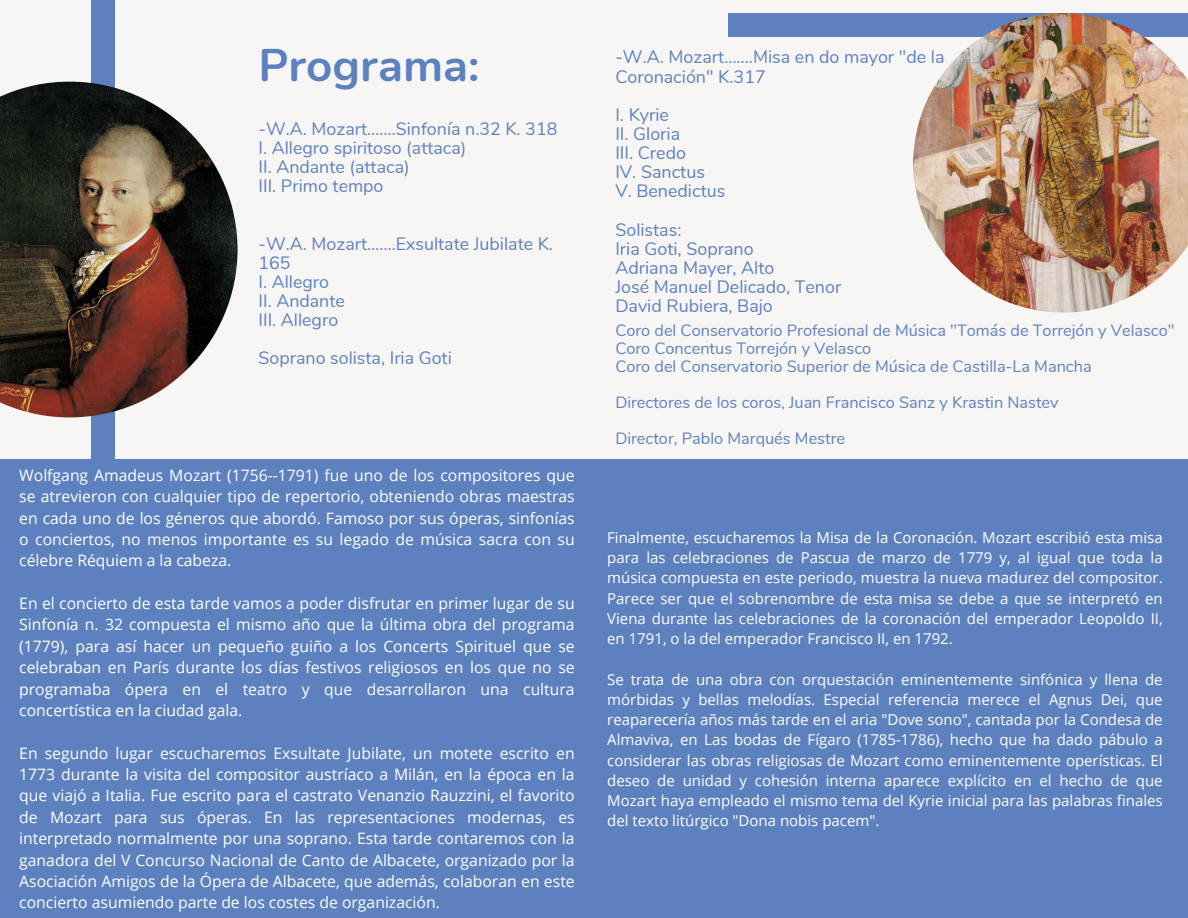
<style>
.page{position:relative;width:1188px;height:918px;background:#f7f6f4}
.page>*{position:absolute;margin:0;border:0;box-sizing:border-box;transform-origin:0 0}
.t1{font:700 45.75px "Nunito";color:#5d81bf}
.t2{font:17.85px/19.2px "Nunito";color:#5d81bf}
.t3{font:16.35px/18px "Nunito";color:#5d81bf}
.t4{font:15.75px/21.3px "Open Sans";color:#fff;text-align:justify}
.t5{font:15px/20.2px "Open Sans";color:#fff;text-align:justify}
</style>
<div class="page">
<div style="left:92px;top:0;width:23px;height:596px;background:#5d81bf"></div>
<div style="left:728px;top:13px;width:460px;height:23px;background:#5d81bf"></div>
<div style="left:0;top:459px;width:594px;height:459px;background:#5d81bf"></div>
<img style="left:0;top:82px;width:237px;height:335px">
<img style="left:913px;top:13px;width:275px;height:300px">
<div style="left:594px;top:459px;width:594px;height:459px;background:#5d81bf"></div>
<p class="t1" style="left:259px;top:35px;width:222px">Programa:</p>
<p class="t2" style="left:259px;top:119px;width:300px">-W.A. Mozart…….Sinfonía n.32 K. 318<br>I. Allegro spiritoso (attaca)<br>II. Andante (attaca)<br>III. Primo tempo</p>
<p class="t2" style="left:259px;top:234px;width:296px">-W.A. Mozart…….Exsultate Jubilate K.<br>165<br>I. Allegro<br>II. Andante<br>III. Allegro</p>
<p class="t2" style="left:259px;top:349px;width:195px">Soprano solista, Iria Goti</p>
<p class="t4" style="left:19px;top:464px;width:557px">Wolfgang Amadeus Mozart (1756--1791) fue uno de los compositores que se atrevieron con cualquier tipo de repertorio, obteniendo obras maestras en cada uno de los géneros que abordó. Famoso por sus óperas, sinfonías o conciertos, no menos importante es su legado de música sacra con su célebre Réquiem a la cabeza.</p>
<h3 class="t4" style="left:19px;top:592px;width:557px">En el concierto de esta tarde vamos a poder disfrutar en primer lugar de su Sinfonía n. 32 compuesta el mismo año que la última obra del programa (1779), para así hacer un pequeño guiño a los Concerts Spirituel que se celebraban en París durante los días festivos religiosos en los que no se programaba ópera en el teatro y que desarrollaron una cultura concertística en la ciudad gala.</h3>
<h3 class="t4" style="left:19px;top:742px;width:557px">En segundo lugar escucharemos Exsultate Jubilate, un motete escrito en 1773 durante la visita del compositor austríaco a Milán, en la época en la que viajó a Italia. Fue escrito para el castrato Venanzio Rauzzini, el favorito de Mozart para sus óperas. En las representaciones modernas, es interpretado normalmente por una soprano. Esta tarde contaremos con la ganadora del V Concurso Nacional de Canto de Albacete, organizado por la Asociación Amigos de la Ópera de Albacete, que además, colaboran en este concierto asumiendo parte de los costes de organización.</h3>
<h3 class="t2" style="left:615px;top:48px;width:331px">-W.A. Mozart…….Misa en do mayor "de la<br>Coronación" K.317</h3>
<h3 class="t2" style="left:615px;top:105px;width:112px">I. Kyrie<br>II. Gloria<br>III. Credo<br>IV. Sanctus<br>V. Benedictus</h3>
<h1 class="t2" style="left:615px;top:220px;width:227px">Solistas:<br>Iria Goti, Soprano<br>Adriana Mayer, Alto<br>José Manuel Delicado, Tenor<br>David Rubiera, Bajo</h1>
<h3 class="t3" style="left:615px;top:321px;width:561px">Coro del Conservatorio Profesional de Música "Tomás de Torrejón y Velasco"<br>Coro Concentus Torrejón y Velasco<br>Coro del Conservatorio Superior de Música de Castilla-La Mancha</h3>
<h3 class="t3" style="left:615px;top:393px;width:445px">Directores de los coros, Juan Francisco Sanz y Krastin Nastev</h3>
<h3 class="t3" style="left:615px;top:429px;width:231px">Director, Pablo Marqués Mestre</h3>
<h3 class="t5" style="left:607px;top:527px;width:557px">Finalmente, escucharemos la Misa de la Coronación. Mozart escribió esta misa para las celebraciones de Pascua de marzo de 1779 y, al igual que toda la música compuesta en este periodo, muestra la nueva madurez del compositor.<br>Parece ser que el sobrenombre de esta misa se debe a que se interpretó en Viena durante las celebraciones de la coronación del emperador Leopoldo II, en 1791, o la del emperador Francisco II, en 1792.</h3>
<p class="t5" style="left:607px;top:669px;width:557px">Se trata de una obra con orquestación eminentemente sinfónica y llena de mórbidas y bellas melodías. Especial referencia merece el Agnus Dei, que reaparecería años más tarde en el aria "Dove sono", cantada por la Condesa de Almaviva, en Las bodas de Fígaro (1785-1786), hecho que ha dado pábulo a considerar las obras religiosas de Mozart como eminentemente operísticas. El deseo de unidad y cohesión interna aparece explícito en el hecho de que Mozart haya empleado el mismo tema del Kyrie inicial para las palabras finales del texto litúrgico "Dona nobis pacem".</p>
</div>
